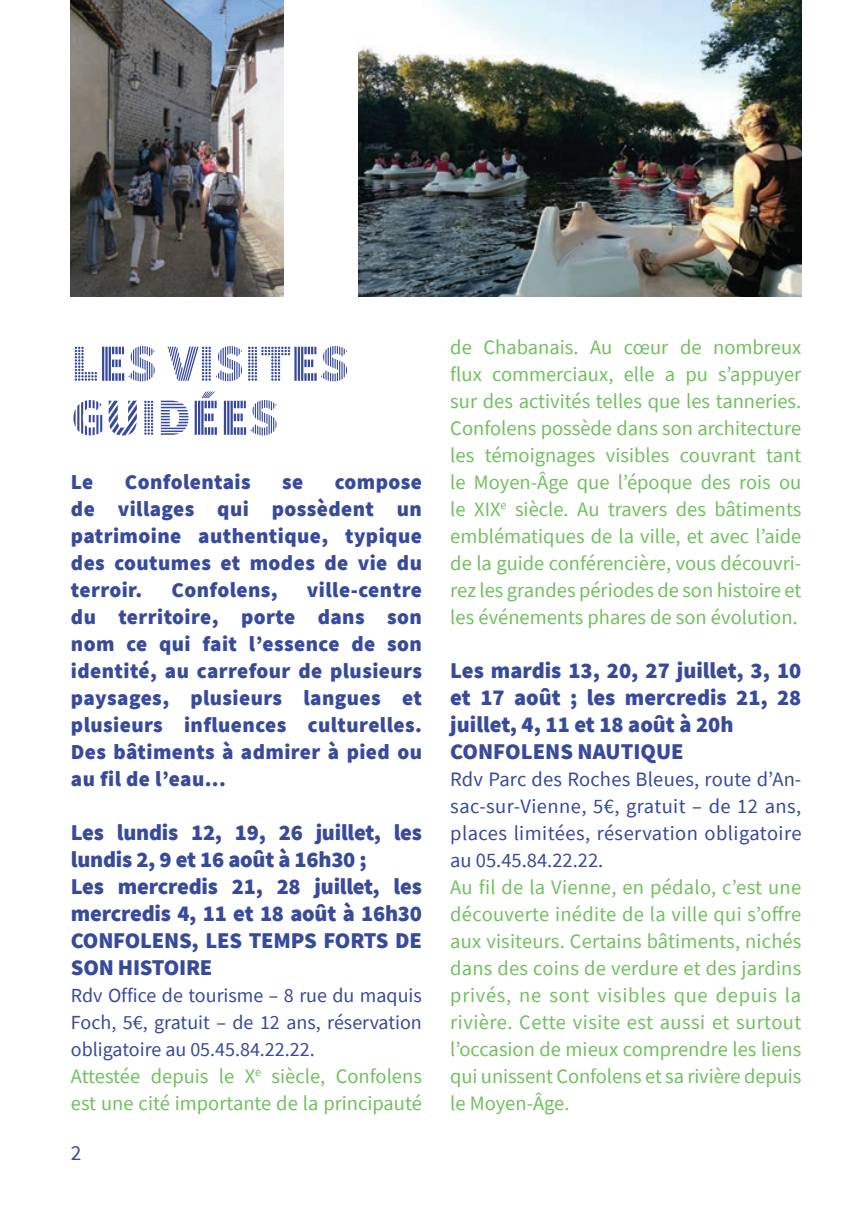
<style>
.page{position:relative;width:851px;height:1205px;background:#fff}
.page>*{position:absolute;margin:0;border:0;box-sizing:border-box;transform-origin:0 0}
.t1{font:900 52.5px/54px "Source Sans Pro DISPLAYV2";color:#374a9c}
.t2{font:900 22.5px/27px "Source Sans Pro";letter-spacing:-.01em;color:#374a9c}
.t3{font:900 21.25px/27px "Source Sans Pro";letter-spacing:.02em;color:#374a9c;text-align:justify}
.t4{font:21.25px "Source Sans Pro";color:#374a9c}
.t5{font:20.5px/27px "Source Sans Pro";color:#70c05d;text-align:justify}
.t6{font:20.5px/27px "Source Sans Pro";letter-spacing:.02em;color:#374a9c;text-align:justify}
.t7{font:20px/27px "Source Sans Pro";color:#374a9c;text-align:justify}
</style>
<div class="page">
<img style="left:358px;top:0;width:443px;height:296px">
<img style="left:71px;top:0;width:212px;height:296px">
<h1 class="t1" style="left:71px;top:338px;width:177px">LES VISITES<br>GUIDÉES</h1>
<p class="t3" style="left:71px;top:468px;width:24px">Le</p>
<p class="t3" style="left:125px;top:468px;width:127px">Confolentais</p>
<p class="t3" style="left:282px;top:468px;width:23px">se</p>
<p class="t3" style="left:71px;top:468px;width:352px;text-indent:264px">compose de villages qui possèdent un patrimoine authentique, typique des coutumes et modes de vie du terroir.</p>
<p class="t3" style="left:71px;top:576px;width:352px;text-indent:236px">ville-centre du territoire, porte dans son nom ce qui fait l’essence de son identité, au carrefour de plusieurs paysages, plusieurs langues et plusieurs influences culturelles.<br>Des bâtiments à admirer à pied ou au fil de l’eau...</p>
<p class="t2" style="left:71px;top:818px;width:352px">Les lundis 12, 19, 26 juillet, les lundis 2, 9 et 16 août à 16h30 ;<br>Les mercredis 21, 28 juillet, les mercredis 4, 11 et 18 août à 16h30<br>CON FOLENS</p>
<p class="t3" style="left:171px;top:576px;width:108px">Confolens,</p>
<p class="t2" style="left:191px;top:926px;width:27px">, LES</p>
<p class="t2" style="left:249px;top:926px;width:160px">TEMPS FORTS DE</p>
<p class="t2" style="left:71px;top:953px;width:15px">SON</p>
<p class="t2" style="left:118px;top:953px;width:27px">HISTOI</p>
<p class="t2" style="left:186px;top:953px;width:25px">RE</p>
<p class="t7" style="left:71px;top:981px;width:352px">Rdv Office de tourisme – 8 rue du maquis Foch, 5€, gratuit – de 12 ans, réservation obligatoire au 05.45.84.22.22.</p>
<p class="t5" style="left:71px;top:1062px;width:352px">Attestée depuis le X<sup>e</sup> siècle, Confolens est une cité importante de la principauté</p>
<p class="t4" style="left:71px;top:1139px;width:12px">2</p>
<p class="t5" style="left:450px;top:333px;width:352px">de Chabanais. Au cœur de nombreux flux commerciaux, elle a pu s’appuyer sur des activités telles que les tanneries.<br>Confolens possède dans son architecture les témoignages visibles couvrant tant le Moyen-Âge que l’époque des rois ou le XIX<sup>e</sup> siècle. Au travers des bâtiments emblématiques de la ville, et avec l’aide de la guide conférencière, vous découvri&shy;rez les grandes périodes de son histoire et les événements phares de son évolution.</p>
<p class="t2" style="left:450px;top:656px;width:352px">Les mardis 13, 20, 27 juillet, 3, 10 et 17 août ; les mercredis 21, 28 juillet, 4, 11 et 18 août à 20h<br>CON FOLENS</p>
<p class="t2" style="left:577px;top:737px;width:13px">NAUTI</p>
<p class="t2" style="left:640px;top:737px;width:30px">QUE</p>
<p class="t6" style="left:450px;top:765px;width:353px">Rdv Parc des Roches Bleues, route d’An&shy;sac-sur-Vienne, 5€, gratuit – de 12 ans, places limitées, réservation obligatoire au 05.45.84.22.22.</p>
<p class="t5" style="left:450px;top:873px;width:353px">Au fil de la Vienne, en pédalo, c’est une découverte inédite de la ville qui s’offre aux visiteurs. Certains bâtiments, nichés dans des coins de verdure et des jardins privés, ne sont visibles que depuis la rivière. Cette visite est aussi et surtout l’occasion de mieux comprendre les liens qui unissent Confolens et sa rivière depuis le Moyen-Âge.</p>
</div>
